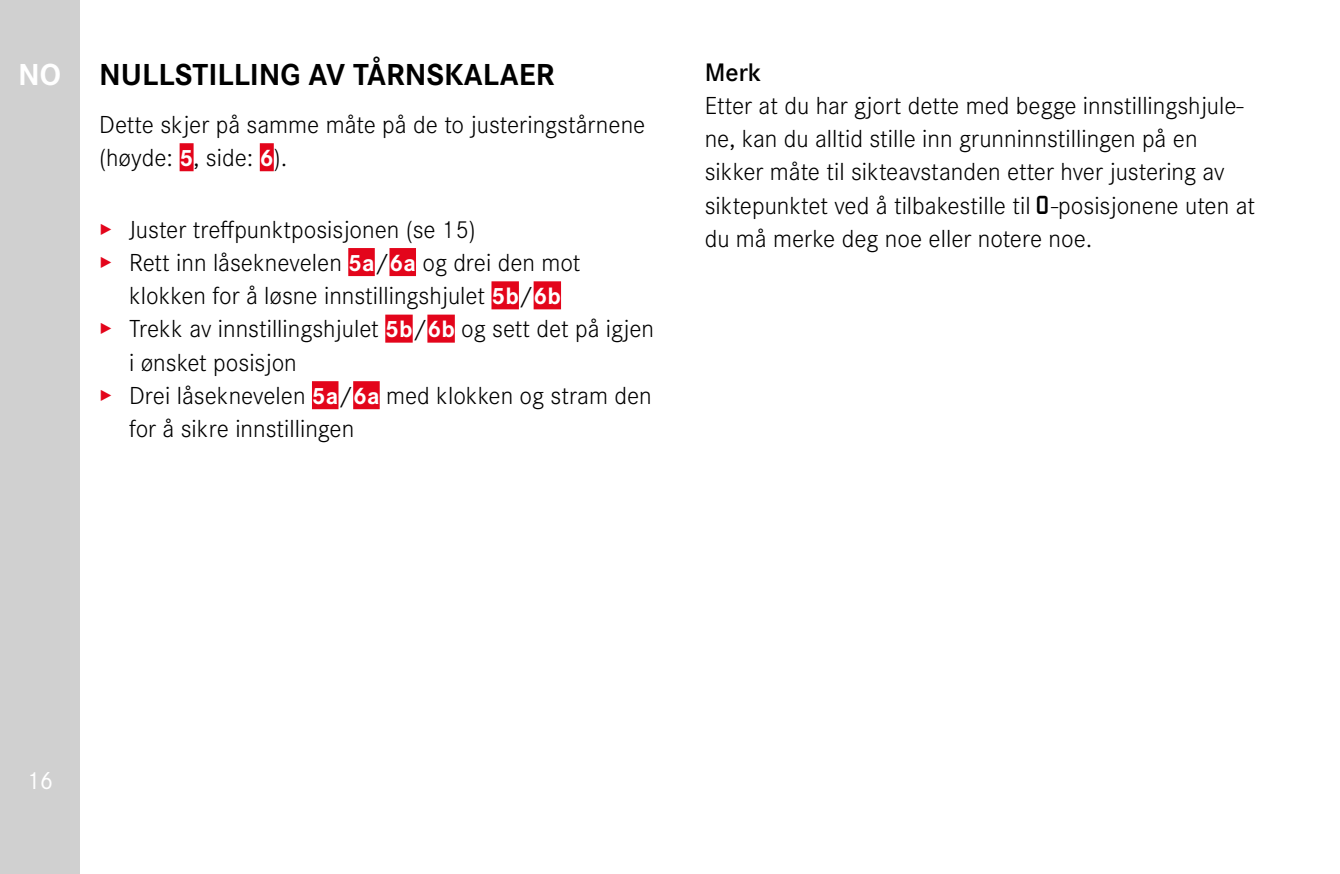
<style>
.page{position:relative;width:1340px;height:874px;background:#fff}
.page>*{position:absolute;margin:0;border:0;box-sizing:border-box;transform-origin:0 0}
.Heading____Heading_0{font:700 31.5px "Corporate S";color:#000}
.t1{font:700 31.5px "Corporate S";color:#fff}
.Heading____Note_Head{font:600 26.25px "Corporate S";color:#000}
.Text____Body_Text{font:300 25.55px/33.2px "Corporate S";color:#000}
.t2{font:25.55px "Corporate S";color:#fff}
.s1{font-weight:700;font-size:24.5px;color:#fff}
.s2{color:#e3051b}
.s3{font-family:"LG1054";font-weight:400;font-size:22.75px}
</style>
<div class="page">
<div style="left:0;top:0;width:79px;height:873px;background:#d0d0d0"></div>
<div style="left:180px;top:143px;width:14px;height:28px;background:#e3051b"></div>
<div style="left:260px;top:143px;width:14px;height:28px;background:#e3051b"></div>
<div style="left:348px;top:248px;width:27px;height:28px;background:#e3051b"></div>
<div style="left:389px;top:248px;width:27px;height:28px;background:#e3051b"></div>
<div style="left:491px;top:281px;width:28px;height:28px;background:#e3051b"></div>
<div style="left:533px;top:281px;width:28px;height:28px;background:#e3051b"></div>
<div style="left:385px;top:314px;width:28px;height:28px;background:#e3051b"></div>
<div style="left:427px;top:314px;width:28px;height:28px;background:#e3051b"></div>
<div style="left:312px;top:381px;width:26px;height:28px;background:#e3051b"></div>
<div style="left:353px;top:381px;width:27px;height:28px;background:#e3051b"></div>
<p class="t1" style="left:18px;top:49px;width:44px">NO</p>
<p class="Heading____Heading_0" style="left:99px;top:49px;width:456px">NULLSTILLING AV TÅRNSKALAER</p>
<p class="Text____Body_Text" style="left:99px;top:106px;width:547px">Dette skjer på samme måte på de to justeringstårnene (høyde: <span class="s1">5</span>, side: <span class="s1">6</span>).</p>
<p class="Text____Body_Text" style="left:99px;top:211px;width:378px"><span class="s2">▸</span> Juster treffpunktposisjonen (se 15)</p>
<p class="Text____Body_Text" style="left:99px;top:244px;width:482px;text-align:center"><span class="s2">▸</span> Rett inn låseknevelen <span class="s1">5a</span>/<span class="s1">6a</span> og drei den mot klokken for å løsne innstillingshjulet <span class="s1">5b</span>/<span class="s1">6b</span></p>
<p class="Text____Body_Text" style="left:129px;top:310px;width:526px;text-indent:-30px"><span class="s2">▸</span> Trekk av innstillingshjulet <span class="s1">5b</span>/<span class="s1">6b</span> og sett det på igjen i ønsket posisjon</p>
<p class="Text____Body_Text" style="left:129px;top:377px;width:524px;text-indent:-30px"><span class="s2">▸</span> Drei låseknevelen <span class="s1">5a</span>/<span class="s1">6a</span> med klokken og stram den for å sikre innstillingen</p>
<p class="Heading____Note_Head" style="left:704px;top:52px;width:58px">Merk</p>
<p class="Text____Body_Text" style="left:704px;top:87px;width:552px">Etter at du har gjort dette med begge innstillingshjule&shy;ne, kan du alltid stille inn grunninnstillingen på en sikker måte til sikteavstanden etter hver justering av siktepunktet ved å tilbakestille til <span class="s3">0</span>-posisjonene uten at du må merke deg noe eller notere noe.</p>
<p class="t2" style="left:26px;top:761px;width:29px">16</p>
</div>
